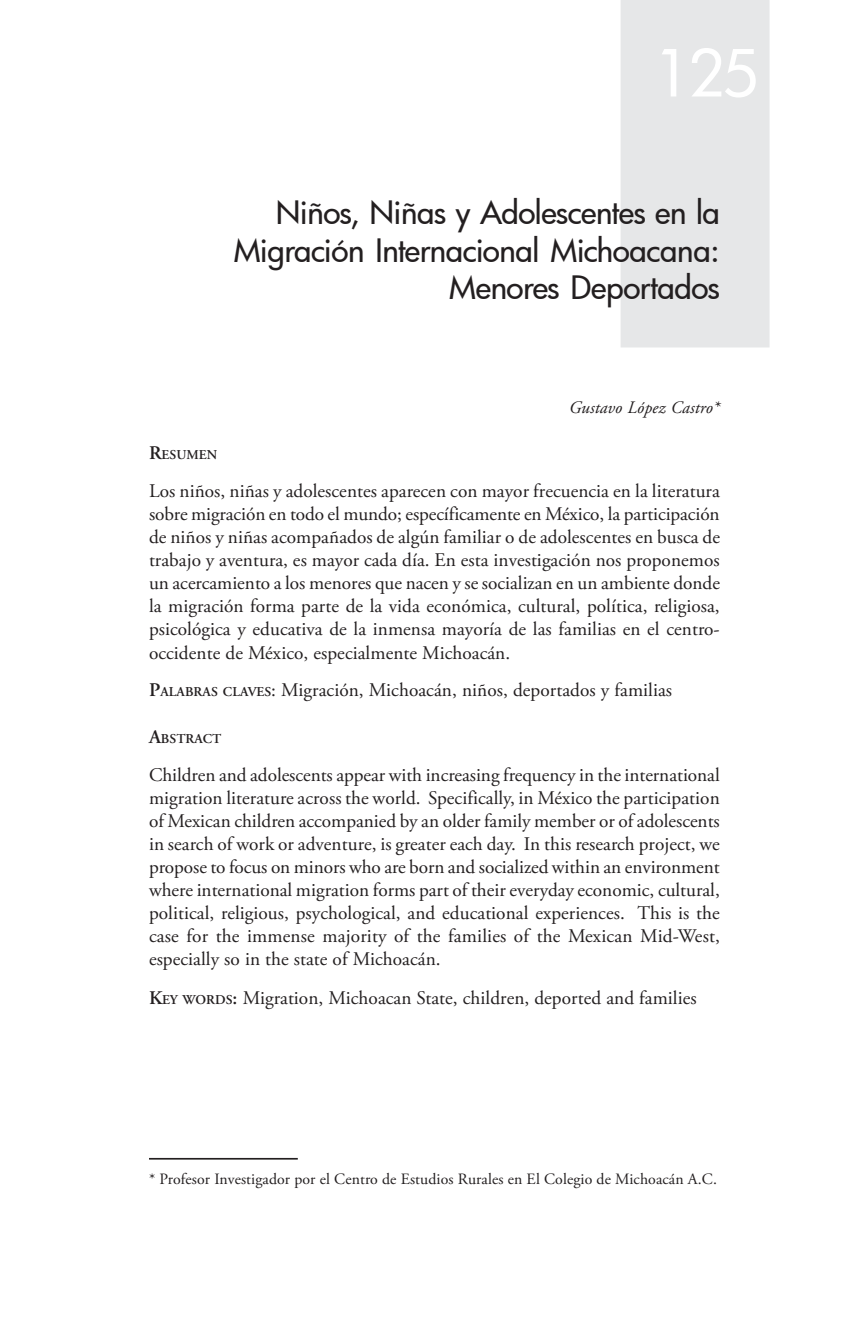
<style>
.page{position:relative;width:844px;height:1340px;background:#fff}
.page>*{position:absolute;margin:0;border:0;box-sizing:border-box;transform-origin:0 0}
.t1{font:500 63px "Futura";color:#fff}
.t2{font:500 31.5px/37.8px "Futura";letter-spacing:-.015em;color:#231f20;text-align:right}
.t3{font:19.25px/23.1px "Adobe Garamond Pro";letter-spacing:.005em;color:#231f20;text-align:justify}
.t4{font:italic 17.5px "Adobe Garamond Pro";letter-spacing:.005em;color:#231f20}
.t5{font:15.75px "Adobe Garamond Pro";letter-spacing:.005em;color:#231f20}
.t6{font:600 13.47px "Adobe Garamond Pro";letter-spacing:.005em;color:#231f20}
.s1{font-size:19.25px}
.s2{font-weight:600}
.s3{font-weight:600;font-size:13.47px}
</style>
<div class="page">
<div style="left:620px;top:0;width:149px;height:347px;background:#e6e7e8;border:2px solid #e6e7e8"></div>
<hr style="left:149px;top:1157px;width:149px;height:2px;background:#231f20">
<h1 class="t1" style="left:653px;top:31px;width:108px">125</h1>
<h2 class="t2" style="left:234px;top:193px;width:487px">Niños, Niñas y Adolescentes en la<br>Migración Internacional Michoacana:<br>Menores Deportados</h2>
<p class="t4" style="left:569px;top:400px;width:152px">Gustavo López Castro*</p>
<p class="t6" style="left:149px;top:449px;width:70px"><span class="s1">R</span>ESUMEN</p>
<p class="t3" style="left:149px;top:481px;width:572px">Los niños, niñas y adolescentes aparecen con mayor frecuencia en la literatura sobre migración en todo el mundo; específicamente en México, la participación de niños y niñas acompañados de algún familiar o de adolescentes en busca de trabajo y aventura, es mayor cada día. En esta investigación nos proponemos un acercamiento a los menores que nacen y se socializan en un ambiente donde la migración forma parte de la vida económica, cultural, política, religiosa, psicológica y educativa de la inmensa mayoría de las familias en el centro&shy;occidente de México, especialmente Michoacán.</p>
<p class="t3" style="left:149px;top:680px;width:524px"><span class="s2">P</span><span class="s3">ALABRAS CLAVES</span>: Migración, Michoacán, niños, deportados y familias</p>
<p class="t6" style="left:149px;top:733px;width:74px"><span class="s1">A</span>BSTRACT</p>
<p class="t3" style="left:149px;top:764px;width:572px">Children and adolescents appear with increasing frequency in the international migration literature across the world. Specifically, in México the participation of Mexican children accompanied by an older family member or of adolescents in search of work or adventure, is greater each day. In this research project, we propose to focus on minors who are born and socialized within an environment where international migration forms part of their everyday economic, cultural, political, religious, psychological, and educational experiences. This is the case for the immense majority of the families of the Mexican Mid-West, especially so in the state of Michoacán.</p>
<p class="t3" style="left:149px;top:987px;width:549px"><span class="s2">K</span><span class="s3">EY WORDS</span><span class="s2">:</span> Migration, Michoacan State, children, deported and families</p>
<p class="t5" style="left:149px;top:1172px;width:569px">* Profesor Investigador por el Centro de Estudios Rurales en El Colegio de Michoacán A.C.</p>
</div>
